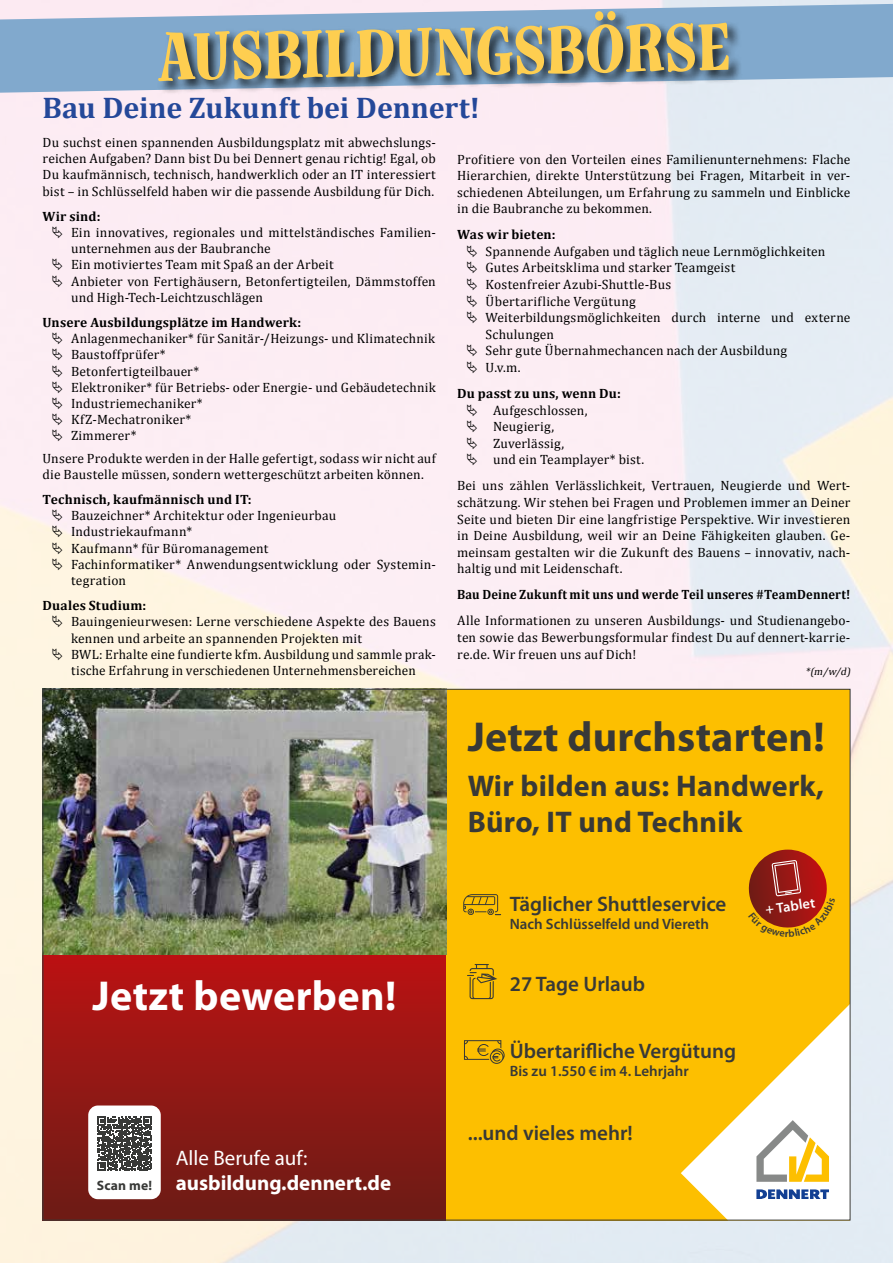
<style>
.page{position:relative;width:893px;height:1263px;background:#fff}
.page>*{position:absolute;margin:0;border:0;box-sizing:border-box;transform-origin:0 0}
.t1{font:81.3px "Limon Bold Marker";color:#fece50}
.t2{font:700 42px "Myriad Pro";letter-spacing:.005em;color:#383937}
.t3{font:700 42px "Myriad Pro";letter-spacing:.01em;color:#fff}
.t4{font:700 30px/36px "Myriad Pro";letter-spacing:.01em;color:#383937}
.t5{font:700 30px "Cambria";letter-spacing:-.005em;color:#244899}
.t6{font:600 21px "Myriad Pro";color:#383937}
.t7{font:700 21px "Myriad Pro";color:#fff}
.t8{font:21px "Myriad Pro";color:#fff}
.t9{font:600 15px "Myriad Pro";color:#383937}
.t10{font:600 14.25px "Myriad Pro";color:#fff}
.t11{font:700 13.65px "Myriad Pro";letter-spacing:.01em;color:#383937}
.t12{font:13.5px/16.2px "Cambria";letter-spacing:.015em;color:#000}
.t13{font:700 13.5px "Cambria";letter-spacing:.015em;color:#000}
.t14{font:700 13.5px "Cambria";letter-spacing:.015em;color:#000;scale:.93 1}
.t15{font:italic 10.5px "Cambria";color:#000}
</style>
<div class="page">
<img style="left:0;top:0;width:893px;height:1263px">
<svg style="left:0;top:4px;width:893px;height:89px;background:#9db9d6"></svg>
<div style="left:43px;top:955px;width:403px;height:265px;background:linear-gradient(to bottom,#ba1213,#6b1d16)"></div>
<div style="left:446px;top:689px;width:404px;height:531px;background:#fdbf00"></div>
<img style="left:45px;top:691px;width:401px;height:264px">
<div style="left:88px;top:1105px;width:73px;height:94px;background:#fff;border-radius:10px"></div>
<svg style="left:98px;top:1117px;width:53px;height:54px"></svg>
<svg style="left:463px;top:894px;width:38px;height:22px"></svg>
<svg style="left:467px;top:964px;width:30px;height:35px"></svg>
<svg style="left:464px;top:1040px;width:41px;height:24px"></svg>
<svg style="left:681px;top:1003px;width:179px;height:227px"></svg>
<div style="left:156px;top:9px;width:587px;height:86px;background:#000;opacity:.75"></div>
<svg style="left:53px;top:226px;width:9px;height:12px"></svg>
<svg style="left:53px;top:258px;width:9px;height:29px"></svg>
<svg style="left:53px;top:332px;width:9px;height:109px"></svg>
<svg style="left:53px;top:509px;width:9px;height:61px"></svg>
<svg style="left:53px;top:615px;width:9px;height:13px"></svg>
<svg style="left:53px;top:648px;width:9px;height:12px"></svg>
<svg style="left:467px;top:245px;width:10px;height:78px"></svg>
<svg style="left:467px;top:345px;width:10px;height:28px"></svg>
<svg style="left:467px;top:404px;width:10px;height:62px"></svg>
<svg style="left:748px;top:850px;width:79px;height:78px"></svg>
<h1 class="t1" style="left:158px;top:10px;width:574px;rotate:-1deg">AUSBILDUNGSBÖRSE</h1>
<h3 class="t5" style="left:43px;top:87px;width:439px">Bau Deine Zukunft bei Dennert!</h3>
<p class="t12" style="left:43px;top:134px;width:395px;text-align:justify">Du suchst einen spannenden Ausbildungsplatz mit abwechslungs&shy;reichen Aufgaben? Dann bist Du bei Dennert genau richtig! Egal, ob Du kaufmännisch, technisch, handwerklich oder an IT interessiert bist – in Schlüsselfeld haben wir die passende Ausbildung für Dich.</p>
<p class="t13" style="left:43px;top:207px;width:59px">Wir sind:</p>
<p class="t12" style="left:71px;top:224px;width:366px">Ein innovatives, regionales und mittelständisches Familien&shy;unternehmen aus der Baubranche<br>Ein motiviertes Team mit Spaß an der Arbeit<br>Anbieter von Fertighäusern, Betonfertigteilen, Dämmstoffen und High-Tech-Leichtzuschlägen</p>
<p class="t13" style="left:43px;top:313px;width:260px">Unsere Ausbildungsplätze im Handwerk:</p>
<p class="t12" style="left:71px;top:330px;width:366px">Anlagenmechaniker* für Sanitär-/Heizungs- und Klimatechnik<br>Baustoffprüfer*<br>Betonfertigteilbauer*<br>Elektroniker* für Betriebs- oder Energie- und Gebäudetechnik<br>Industriemechaniker*<br>KfZ-Mechatroniker*<br>Zimmerer*</p>
<p class="t12" style="left:43px;top:450px;width:395px">Unsere Produkte werden in der Halle gefertigt, sodass wir nicht auf die Baustelle müssen, sondern wettergeschützt arbeiten können.</p>
<p class="t13" style="left:43px;top:490px;width:211px">Technisch, kaufmännisch und IT:</p>
<p class="t12" style="left:71px;top:507px;width:366px">Bauzeichner* Architektur oder Ingenieurbau Industriekaufmann*<br>Kaufmann* für Büromanagement<br>Fachinformatiker* Anwendungsentwicklung oder Systemin&shy;tegration</p>
<p class="t13" style="left:43px;top:596px;width:105px">Duales Studium:</p>
<p class="t12" style="left:71px;top:614px;width:366px">Bauingenieurwesen: Lerne verschiedene Aspekte des Bauens kennen und arbeite an spannenden Projekten mit<br>BWL: Erhalte eine fundierte kfm. Ausbildung und sammle prak&shy;tische Erfahrung in verschiedenen Unternehmensbereichen</p>
<p class="t12" style="left:457px;top:151px;width:395px;line-height:16.6px;text-align:justify">Profitiere von den Vorteilen eines Familienunternehmens: Flache Hierarchien, direkte Unterstützung bei Fragen, Mitarbeit in ver&shy;schiedenen Abteilungen, um Erfahrung zu sammeln und Einblicke in die Baubranche zu bekommen.</p>
<p class="t13" style="left:457px;top:225px;width:100px">Was wir bieten:</p>
<p class="t12" style="left:486px;top:243px;width:366px;line-height:16.6px">Spannende Aufgaben und täglich neue Lernmöglichkeiten Gutes Arbeitsklima und starker Teamgeist<br>Kostenfreier Azubi-Shuttle-Bus<br>Übertarifliche Vergütung<br>Weiterbildungsmöglichkeiten durch interne und externe Schulungen<br>Sehr gute Übernahmechancen nach der Ausbildung<br>U.v.m.</p>
<p class="t13" style="left:457px;top:384px;width:165px">Du passt zu uns, wenn Du:</p>
<p class="t12" style="left:493px;top:402px;width:153px;line-height:16.6px">Aufgeschlossen,<br>Neugierig,<br>Zuverlässig,<br>und ein Teamplayer* bist.</p>
<p class="t12" style="left:457px;top:477px;width:395px;line-height:16.6px;text-align:justify">Bei uns zählen Verlässlichkeit, Vertrauen, Neugierde und Wert&shy;schätzung. Wir stehen bei Fragen und Problemen immer an Deiner Seite und bieten Dir eine langfristige Perspektive. Wir investieren in Deine Ausbildung, weil wir an Deine Fähigkeiten glauben. Ge&shy;meinsam gestalten wir die Zukunft des Bauens – innovativ, nach&shy;haltig und mit Leidenschaft.</p>
<p class="t14" style="left:457px;top:585px;width:424px">Bau Deine Zukunft mit uns und werde Teil unseres #TeamDennert!</p>
<p class="t12" style="left:457px;top:612px;width:395px;line-height:16.6px;text-align:justify">Alle Informationen zu unseren Ausbildungs- und Studienangebo&shy;ten sowie das Bewerbungsformular findest Du auf dennert-karrie&shy;re.de. Wir freuen uns auf Dich!</p>
<p class="t15" style="left:806px;top:665px;width:57px">*(m/w/d)</p>
<h2 class="t2" style="left:468px;top:710px;width:358px">Jetzt durchstarten!</h2>
<h3 class="t4" style="left:468px;top:767px;width:358px">Wir bilden aus: Handwerk,<br>Büro, IT und Technik</h3>
<h2 class="t3" style="left:92px;top:968px;width:306px">Jetzt bewerben!</h2>
<p class="t11" style="left:97px;top:1176px;width:57px">Scan me!</p>
<h3 class="t8" style="left:176px;top:1144px;width:133px">Alle Berufe auf:</h3>
<h3 class="t7" style="left:176px;top:1169px;width:217px">ausbildung.dennert.de</h3>
<h3 class="t6" style="left:510px;top:891px;width:218px">Täglicher Shuttleservice</h3>
<p class="t9" style="left:510px;top:915px;width:201px">Nach Schlüsselfeld und Viereth</p>
<h3 class="t6" style="left:510px;top:970px;width:137px">27 Tage Urlaub</h3>
<h3 class="t6" style="left:510px;top:1037px;width:228px">Übertarifliche Vergütung</h3>
<p class="t9" style="left:510px;top:1061px;width:181px">Bis zu 1.550 € im 4. Lehrjahr</p>
<h3 class="t6" style="left:468px;top:1120px;width:166px">...und vieles mehr!</h3>
<p class="t10" style="left:764px;top:900px;width:52px;rotate:-8deg">+ Tablet</p>
</div>
